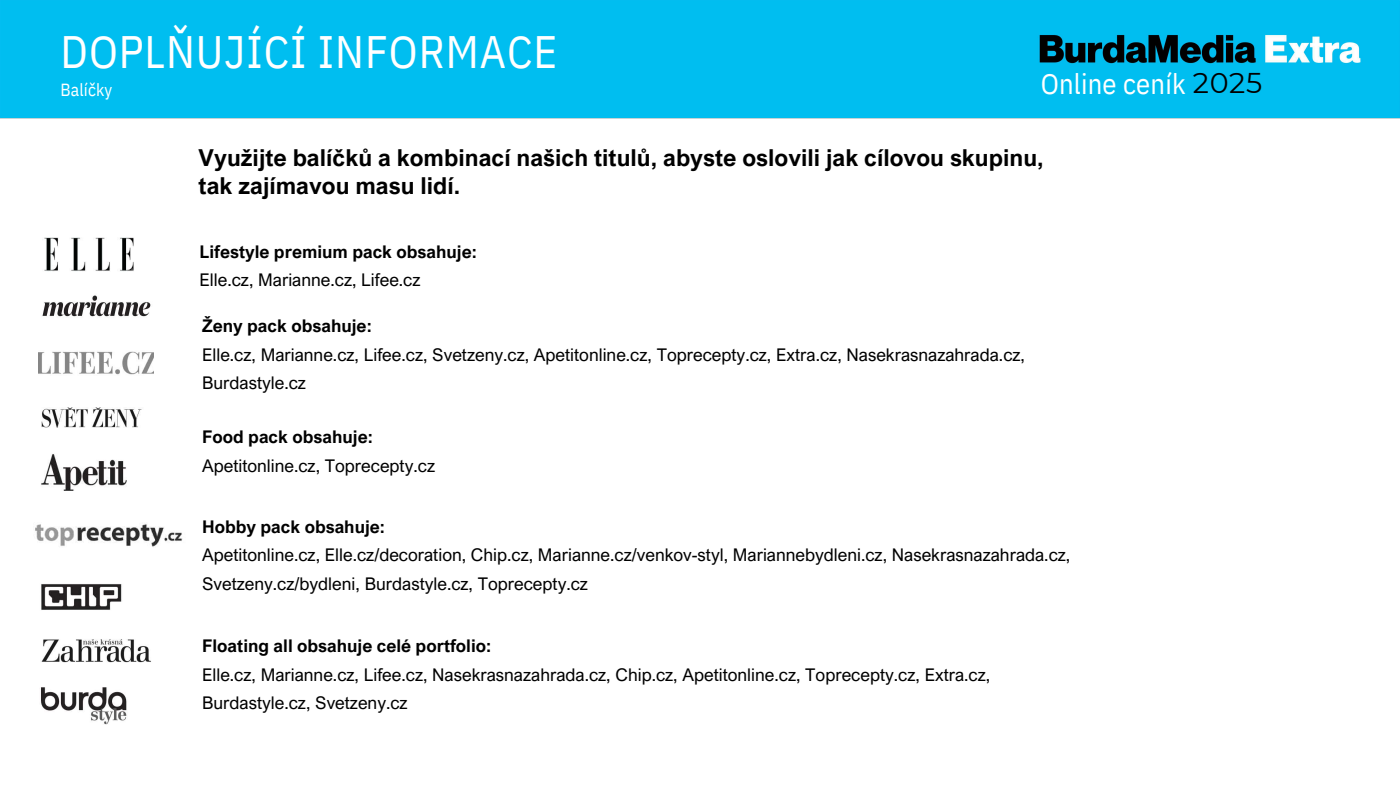
<style>
.page{position:relative;width:1400px;height:788px;background:#fff}
.page>*{position:absolute;margin:0;border:0;box-sizing:border-box;transform-origin:0 0}
.t1{font:45.36px "IBM Plex Sans Cond";letter-spacing:.02em;color:#fff}
.t2{font:28.52px "IBM Plex Sans Cond";letter-spacing:.005em;color:#fff}
.t3{font:700 23.34px/28.4px "Arial Nova";color:#000}
.t4{font:17.5px/28.4px "Arial Nova";color:#000}
.t5{font:700 17.5px "Arial Nova";color:#000}
.t6{font:17.5px "IBM Plex Sans Cond";letter-spacing:.005em;color:#fff}
.s1{font-family:"Montserrat";color:#000}
</style>
<div class="page">
<img style="left:44px;top:237px;width:90px;height:34px">
<img style="left:42px;top:295px;width:109px;height:22px">
<img style="left:41px;top:407px;width:101px;height:21px">
<img style="left:41px;top:687px;width:86px;height:38px">
<img style="left:41px;top:454px;width:86px;height:37px">
<img style="left:41px;top:584px;width:81px;height:26px">
<img style="left:41px;top:639px;width:110px;height:24px">
<img style="left:39px;top:351px;width:114px;height:24px">
<img style="left:35px;top:524px;width:148px;height:23px">
<div style="left:0;top:0;width:1400px;height:119px;background:#00bef0"></div>
<h1 class="t1" style="left:61px;top:17px;width:498px">DOPLŇUJÍCÍ INFORMACE</h1>
<p class="t6" style="left:61px;top:76px;width:53px">Balíčky</p>
<h2 class="t2" style="left:1041px;top:61px;width:223px">Online ceník <span class="s1">2025</span></h2>
<h3 class="t3" style="left:199px;top:143px;width:847px">Využijte balíčků a kombinací našich titulů, abyste oslovili jak cílovou skupinu, tak zajímavou masu lidí.</h3>
<p class="t5" style="left:200px;top:241px;width:279px">Lifestyle premium pack obsahuje:</p>
<p class="t4" style="left:200px;top:265px;width:223px">Elle.cz, Marianne.cz, Lifee.cz</p>
<p class="t5" style="left:202px;top:316px;width:171px">Ženy pack obsahuje:</p>
<p class="t4" style="left:202px;top:340px;width:824px">Elle.cz, Marianne.cz, Lifee.cz, Svetzeny.cz, Apetitonline.cz, Toprecepty.cz, Extra.cz, Nasekrasnazahrada.cz,<br>Burdastyle.cz</p>
<p class="t5" style="left:202px;top:427px;width:172px">Food pack obsahuje:</p>
<p class="t4" style="left:202px;top:451px;width:234px">Apetitonline.cz, Toprecepty.cz</p>
<p class="t5" style="left:202px;top:516px;width:185px">Hobby pack obsahuje:</p>
<p class="t4" style="left:202px;top:541px;width:870px">Apetitonline.cz, Elle.cz/decoration, Chip.cz, Marianne.cz/venkov-styl, Mariannebydleni.cz, Nasekrasnazahrada.cz,<br>Svetzeny.cz/bydleni, Burdastyle.cz, Toprecepty.cz</p>
<p class="t5" style="left:202px;top:636px;width:291px">Floating all obsahuje celé portfolio:</p>
<p class="t4" style="left:202px;top:660px;width:790px">Elle.cz, Marianne.cz, Lifee.cz, Nasekrasnazahrada.cz, Chip.cz, Apetitonline.cz, Toprecepty.cz, Extra.cz,<br>Burdastyle.cz, Svetzeny.cz</p>
</div>
